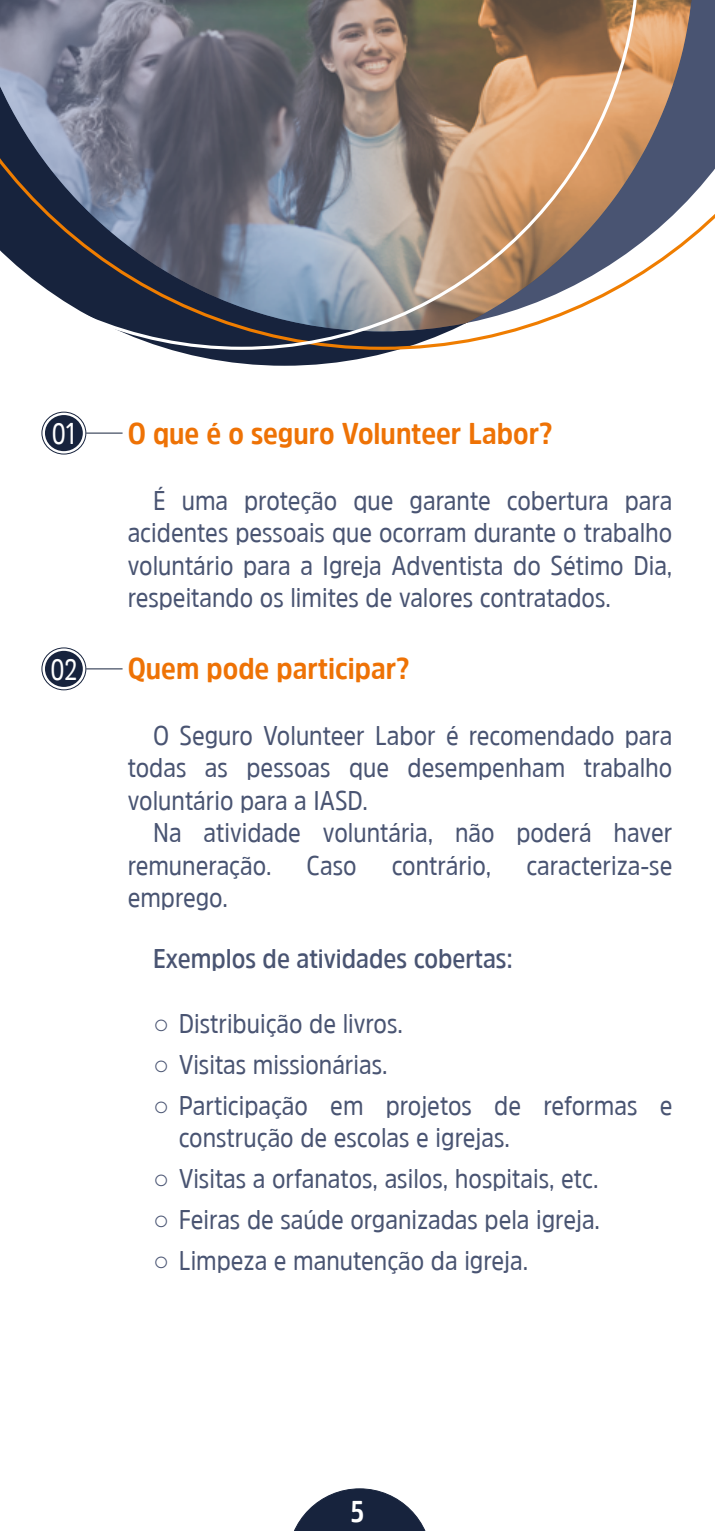
<style>
.page{position:relative;width:715px;height:1531px;background:#fff}
.page>*{position:absolute;margin:0;border:0;box-sizing:border-box;transform-origin:0 0}
.t1{font:700 30px "Amsi Pro Narw";color:#ee7205}
.t2{font:30px "Amsi Pro Cond";color:#fff}
.t3{font:700 30px "Amsi Pro Cond";color:#fff}
.t4{font:27px/32.4px "Amsi Pro Narw";color:#495472;text-align:justify}
.t5{font:600 27px "Amsi Pro Narw";color:#495472}
.s1{font-family:"Arial";font-weight:900}
</style>
<div class="page">
<svg style="left:294px;top:1488px;width:132px;height:43px"></svg>
<hr style="left:86px;top:433px;width:36px;height:1px;background:#17233d">
<div style="left:42px;top:412px;width:44px;height:42px;border:1px solid #17233d;border-radius:50%"></div>
<div style="left:45px;top:415px;width:38px;height:36px;background:#17233d;border-radius:50%"></div>
<hr style="left:86px;top:668px;width:36px;height:1px;background:#17233d">
<div style="left:42px;top:648px;width:44px;height:42px;border:1px solid #17233d;border-radius:50%"></div>
<div style="left:45px;top:651px;width:38px;height:36px;background:#17233d;border-radius:50%"></div>
<svg style="left:172px;top:350px;width:225px;height:16px;fill:#17233d"></svg>
<svg style="left:693px;top:0;width:21px;height:238px"></svg>
<svg style="left:639px;top:0;width:54px;height:277px"></svg>
<img style="left:0;top:0;width:639px;height:350px">
<p class="t2" style="left:52px;top:413px;width:25px">01</p>
<p class="t2" style="left:51px;top:648px;width:28px">02</p>
<p class="t1" style="left:128px;top:412px;width:426px">O que é o seguro Volunteer Labor?</p>
<p class="t4" style="left:128px;top:484px;width:546px;text-indent:26px">É uma proteção que garante cobertura para acidentes pessoais que ocorram durante o trabalho voluntário para a Igreja Adventista do Sétimo Dia, respeitando os limites de valores contratados.</p>
<p class="t1" style="left:128px;top:647px;width:283px">Quem pode participar?</p>
<p class="t4" style="left:128px;top:718px;width:546px;text-indent:26px">O Seguro Volunteer Labor é recomendado para todas as pessoas que desempenham trabalho voluntário para a IASD.</p>
<p class="t4" style="left:128px;top:816px;width:546px;text-indent:26px">Na atividade voluntária, não poderá haver remuneração.</p>
<p class="t4" style="left:306px;top:848px;width:51px">Caso</p>
<p class="t4" style="left:391px;top:848px;width:101px">contrário,</p>
<p class="t4" style="left:526px;top:848px;width:147px">caracteriza-se</p>
<p class="t4" style="left:128px;top:880px;width:102px">emprego.</p>
<p class="t5" style="left:153px;top:940px;width:361px">Exemplos de atividades cobertas:</p>
<p class="t4" style="left:153px;top:1006px;width:251px"><span class="s1">○</span> Distribuição de livros.</p>
<p class="t4" style="left:153px;top:1047px;width:236px"><span class="s1">○</span> Visitas missionárias.</p>
<p class="t4" style="left:179px;top:1088px;width:495px;text-indent:-26px"><span class="s1">○</span> Participação em projetos de reformas e construção de escolas e igrejas.</p>
<p class="t4" style="left:153px;top:1162px;width:446px"><span class="s1">○</span> Visitas a orfanatos, asilos, hospitais, etc.</p>
<p class="t4" style="left:153px;top:1202px;width:448px"><span class="s1">○</span> Feiras de saúde organizadas pela igreja.</p>
<p class="t4" style="left:153px;top:1243px;width:376px"><span class="s1">○</span> Limpeza e manutenção da igreja.</p>
<p class="t3" style="left:351px;top:1490px;width:14px">5</p>
</div>
